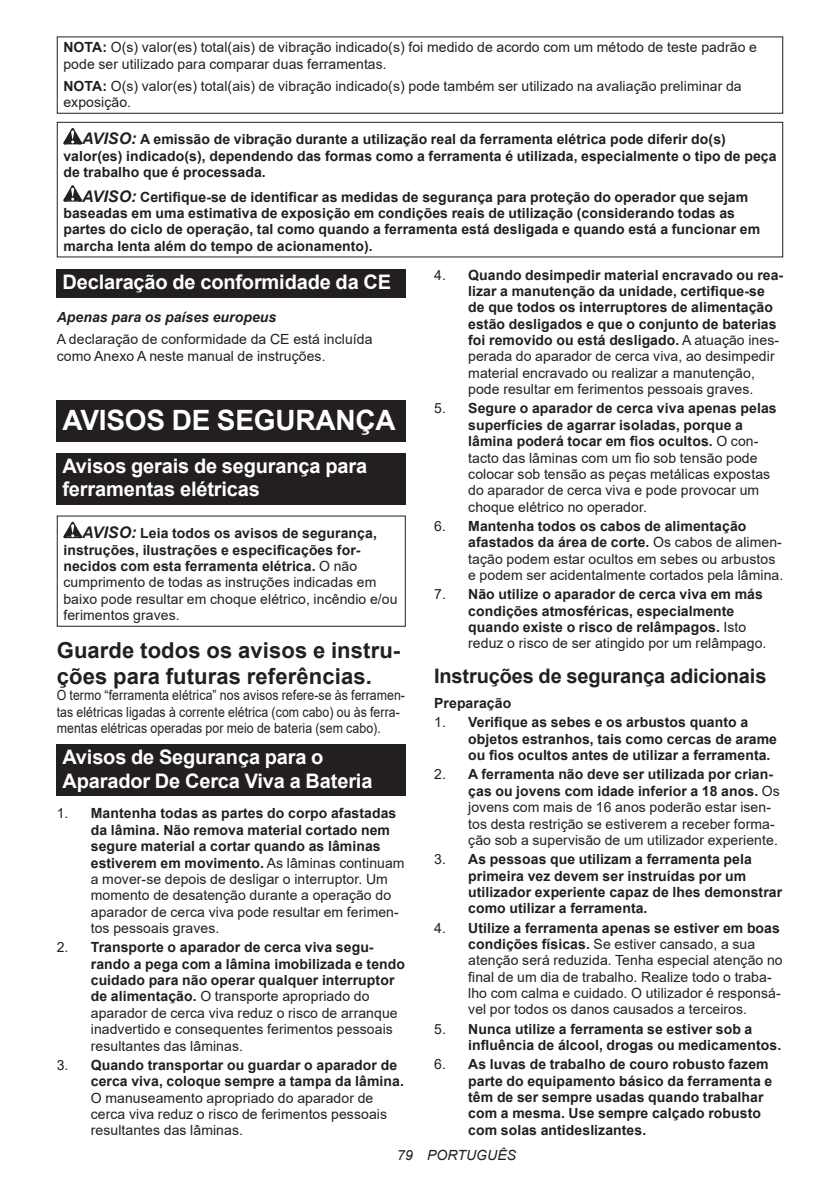
<style>
.page{position:relative;width:840px;height:1191px;background:#fff}
.page>*{position:absolute;margin:0;border:0;box-sizing:border-box;transform-origin:0 0}
.t1{font:700 28px "Arial";letter-spacing:-.01em;color:#fff}
.t2{font:700 22px/25.8px "Arial";letter-spacing:.005em;color:#231f20}
.t3{font:700 20px/23.4px "Arial";letter-spacing:-.01em;color:#fff}
.t4{font:700 20px "Arial";letter-spacing:-.01em;color:#231f20}
.t5{font:14px/16.4px "Arial";letter-spacing:.005em;color:#231f20}
.t6{font:700 14px/16.4px "Arial";letter-spacing:.005em;color:#231f20}
.t7{font:14px/16.4px "Arial";letter-spacing:.005em;color:#231f20;scale:.88 1}
.t8{font:italic 700 14px "Arial";letter-spacing:.005em;color:#231f20}
.t9{font:italic 14px "Arial";letter-spacing:.005em;color:#231f20}
.s1{font-weight:700}
.s2{font-style:italic;font-size:16px}
.s3{font-weight:400}
.s4{font-weight:700;font-style:italic;font-size:16px}
</style>
<div class="page">
<div style="left:57px;top:36px;width:725px;height:78px;border:1px solid #231f20"></div>
<svg style="left:63px;top:128px;width:19px;height:16px"></svg>
<svg style="left:63px;top:185px;width:19px;height:17px"></svg>
<div style="left:57px;top:122px;width:725px;height:135px;border:1px solid #231f20"></div>
<div style="left:57px;top:269px;width:348px;height:28px;background:#231f20"></div>
<div style="left:57px;top:400px;width:348px;height:41px;background:#231f20"></div>
<div style="left:57px;top:453px;width:348px;height:51px;background:#231f20"></div>
<svg style="left:63px;top:522px;width:19px;height:16px"></svg>
<div style="left:57px;top:515px;width:348px;height:112px;border:1px solid #231f20"></div>
<div style="left:57px;top:744px;width:348px;height:52px;background:#231f20"></div>
<p class="t5" style="left:63px;top:39px;width:694px"><span class="s1">NOTA:</span> O(s) valor(es) total(ais) de vibração indicado(s) foi medido de acordo com um método de teste padrão e pode ser utilizado para comparar duas ferramentas.</p>
<p class="t5" style="left:63px;top:77px;width:679px"><span class="s1">NOTA:</span> O(s) valor(es) total(ais) de vibração indicado(s) pode também ser utilizado na avaliação preliminar da exposição.</p>
<p class="t6" style="left:63px;top:131px;width:714px;text-indent:19px"><span class="s2">AVISO:</span> A emissão de vibração durante a utilização real da ferramenta elétrica pode diferir do(s) valor(es) indicado(s), dependendo das formas como a ferramenta é utilizada, especialmente o tipo de peça de trabalho que é processada.</p>
<p class="t6" style="left:63px;top:189px;width:698px;text-indent:19px"><span class="s2">AVISO:</span> Certifique-se de identificar as medidas de segurança para proteção do operador que sejam baseadas em uma estimativa de exposição em condições reais de utilização (considerando todas as partes do ciclo de operação, tal como quando a ferramenta está desligada e quando está a funcionar em marcha lenta além do tempo de acionamento).</p>
<h3 class="t3" style="left:62px;top:270px;width:330px">Declaração de conformidade da CE</h3>
<p class="t8" style="left:57px;top:308px;width:221px">Apenas para os países europeus</p>
<p class="t5" style="left:57px;top:331px;width:317px">A declaração de conformidade da CE está incluída como Anexo A neste manual de instruções.</p>
<p class="t6" style="left:468px;top:266px;width:316px;text-indent:-34px"><span class="s3">4.</span> Quando desimpedir material encravado ou rea&shy;lizar a manutenção da unidade, certifique-se de que todos os interruptores de alimentação estão desligados e que o conjunto de baterias foi removido ou está desligado. <span class="s3">A atuação ines&shy;perada do aparador de cerca viva, ao desimpedir material encravado ou realizar a manutenção, pode resultar em ferimentos pessoais graves.</span></p>
<p class="t5" style="left:468px;top:400px;width:310px;text-indent:-34px">5. <span class="s1">Segure o aparador de cerca viva apenas pelas superfícies de agarrar isoladas, porque a lâmina poderá tocar em fios ocultos.</span> O con&shy;tacto das lâminas com um fio sob tensão pode colocar sob tensão as peças metálicas expostas do aparador de cerca viva e pode provocar um choque elétrico no operador.</p>
<p class="t5" style="left:468px;top:518px;width:316px;text-indent:-34px">6. <span class="s1">Mantenha todos os cabos de alimentação afastados da área de corte.</span> Os cabos de alimen&shy;tação podem estar ocultos em sebes ou arbustos e podem ser acidentalmente cortados pela lâmina.</p>
<p class="t6" style="left:468px;top:586px;width:299px;text-indent:-34px"><span class="s3">7.</span> Não utilize o aparador de cerca viva em más condições atmosféricas, especialmente quando existe o risco de relâmpagos. <span class="s3">Isto reduz o risco de ser atingido por um relâmpago.</span></p>
<h3 class="t4" style="left:434px;top:662px;width:333px">Instruções de segurança adicionais</h3>
<p class="t6" style="left:434px;top:695px;width:78px">Preparação</p>
<p class="t6" style="left:468px;top:714px;width:310px;text-indent:-34px"><span class="s3">1.</span> Verifique as sebes e os arbustos quanto a objetos estranhos, tais como cercas de arame ou fios ocultos antes de utilizar a ferramenta.</p>
<p class="t5" style="left:468px;top:766px;width:313px;text-indent:-34px">2. <span class="s1">A ferramenta não deve ser utilizada por crian&shy;ças ou jovens com idade inferior a 18 anos.</span> Os jovens com mais de 16 anos poderão estar isen&shy;tos desta restrição se estiverem a receber forma&shy;ção sob a supervisão de um utilizador experiente.</p>
<p class="t6" style="left:468px;top:851px;width:315px;text-indent:-34px"><span class="s3">3.</span> As pessoas que utilizam a ferramenta pela primeira vez devem ser instruídas por um utilizador experiente capaz de lhes demonstrar como utilizar a ferramenta.</p>
<p class="t5" style="left:468px;top:919px;width:316px;text-indent:-34px">4. <span class="s1">Utilize a ferramenta apenas se estiver em boas condições físicas.</span> Se estiver cansado, a sua atenção será reduzida. Tenha especial atenção no final de um dia de trabalho. Realize todo o traba&shy;lho com calma e cuidado. O utilizador é responsá&shy;vel por todos os danos causados a terceiros.</p>
<p class="t6" style="left:468px;top:1020px;width:314px;text-indent:-34px"><span class="s3">5.</span> Nunca utilize a ferramenta se estiver sob a influência de álcool, drogas ou medicamentos.</p>
<p class="t6" style="left:468px;top:1056px;width:305px;text-indent:-34px"><span class="s3">6.</span> As luvas de trabalho de couro robusto fazem parte do equipamento básico da ferramenta e têm de ser sempre usadas quando trabalhar com a mesma. Use sempre calçado robusto com solas antideslizantes.</p>
<h1 class="t1" style="left:62px;top:400px;width:334px">AVISOS DE SEGURANÇA</h1>
<h3 class="t3" style="left:62px;top:454px;width:306px">Avisos gerais de segurança para ferramentas elétricas</h3>
<p class="t5" style="left:63px;top:525px;width:335px;text-indent:19px"><span class="s4">AVISO:</span> <span class="s1">Leia todos os avisos de segurança, instruções, ilustrações e especificações for&shy;necidos com esta ferramenta elétrica.</span> O não cumprimento de todas as instruções indicadas em baixo pode resultar em choque elétrico, incêndio e/ou ferimentos graves.</p>
<h2 class="t2" style="left:57px;top:638px;width:345px">Guarde todos os avisos e instru&shy;ções para futuras referências.</h2>
<p class="t7" style="left:57px;top:687px;width:397px">O termo “ferramenta elétrica” nos avisos refere-se às ferramen&shy;tas elétricas ligadas à corrente elétrica (com cabo) ou às ferra&shy;mentas elétricas operadas por meio de bateria (sem cabo).</p>
<h3 class="t3" style="left:62px;top:746px;width:311px">Avisos de Segurança para o<br>Aparador De Cerca Viva a Bateria</h3>
<p class="t5" style="left:91px;top:805px;width:315px;text-indent:-34px">1. <span class="s1">Mantenha todas as partes do corpo afastadas da lâmina. Não remova material cortado nem segure material a cortar quando as lâminas estiverem em movimento.</span> As lâminas continuam a mover-se depois de desligar o interruptor. Um momento de desatenção durante a operação do aparador de cerca viva pode resultar em ferimen&shy;tos pessoais graves.</p>
<p class="t5" style="left:91px;top:939px;width:315px;text-indent:-34px">2. <span class="s1">Transporte o aparador de cerca viva segu&shy;rando a pega com a lâmina imobilizada e tendo cuidado para não operar qualquer interruptor de alimentação.</span> O transporte apropriado do aparador de cerca viva reduz o risco de arranque inadvertido e consequentes ferimentos pessoais resultantes das lâminas.</p>
<p class="t6" style="left:91px;top:1056px;width:314px;text-indent:-34px"><span class="s3">3.</span> Quando transportar ou guardar o aparador de cerca viva, coloque sempre a tampa da lâmina.</p>
<p class="t5" style="left:91px;top:1089px;width:297px">O manuseamento apropriado do aparador de cerca viva reduz o risco de ferimentos pessoais resultantes das lâminas.</p>
<p class="t9" style="left:397px;top:1146px;width:120px">79 PORTUGUÊS</p>
</div>
